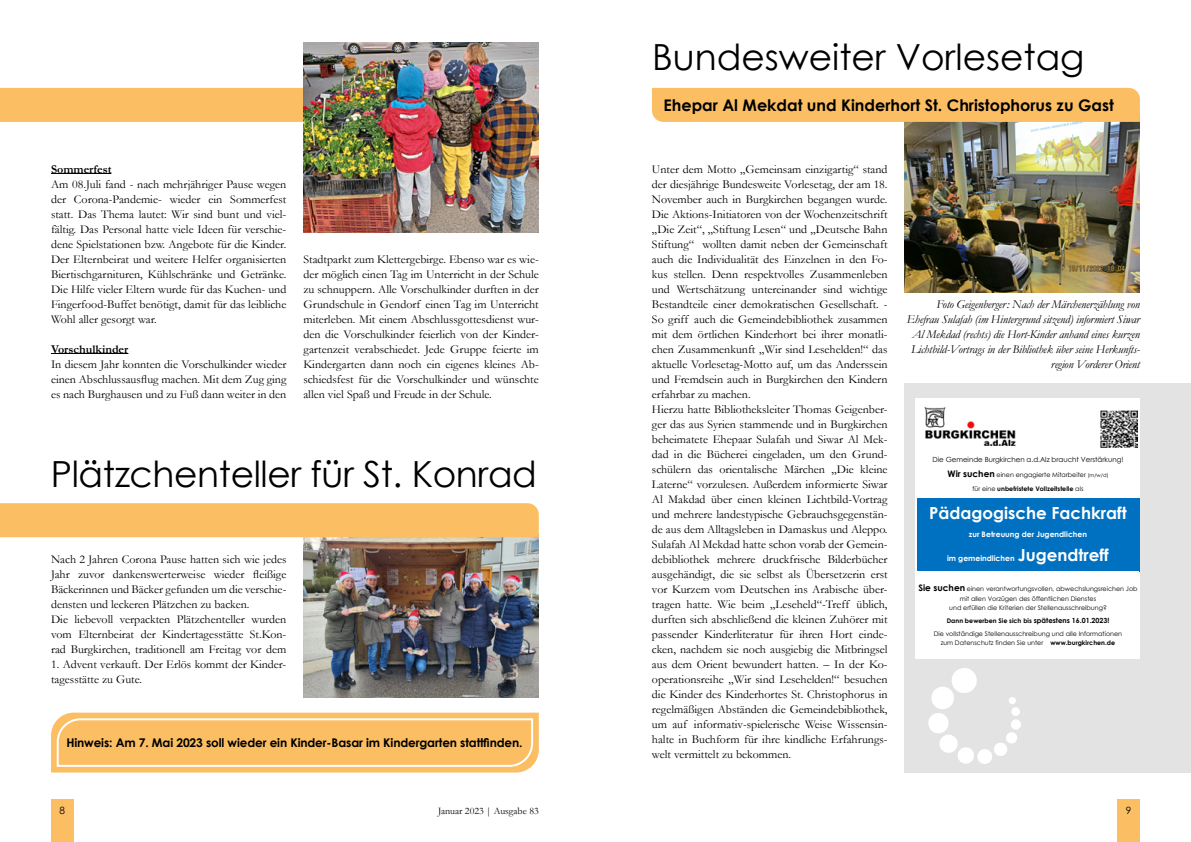
<style>
.page{position:relative;width:1191px;height:842px;background:#fff}
.page>*{position:absolute;margin:0;border:0;box-sizing:border-box;transform-origin:0 0}
.t1{font:36px "Century Gothic";letter-spacing:-.01em;color:#000}
.t2{font:700 16.7px "Century Gothic";color:#fff}
.t3{font:700 16px "Century Gothic";color:#000}
.t4{font:12px/15px "Garamond";color:#000}
.t5{font:italic 12px/15px "Garamond";letter-spacing:-.01em;color:#000;text-align:right}
.t6{font:700 12px "Century Gothic";letter-spacing:-.01em;color:#000}
.t7{font:700 12px "Garamond";color:#000}
.t8{font:10px "Garamond";color:#000}
.t9{font:10px "Century Gothic";color:#000}
.t10{font:700 7.7px "Century Gothic";color:#fff}
.t11{font:7.1px "Century Gothic";color:#000}
.t12{font:6.4px/13.3px "Century Gothic";color:#000;text-align:center}
.s1{font-weight:700;font-size:9px}
.s2{font-size:5.1px}
.s3{font-weight:700}
.s4{font-size:16.7px}
.s5{font-weight:700;font-size:7.1px}
</style>
<div class="page">
<div style="left:51px;top:799px;width:23px;height:43px;background:#fbbe62"></div>
<div style="left:1117px;top:799px;width:23px;height:43px;background:#fbbe62"></div>
<img style="left:303px;top:537px;width:236px;height:161px">
<img style="left:904px;top:122px;width:236px;height:171px">
<div style="left:0;top:88px;width:303px;height:34px;background:#fbbe62"></div>
<div style="left:652px;top:88px;width:488px;height:34px;background:#fbbe62"></div>
<div style="left:0;top:503px;width:539px;height:34px;background:#fbbe62"></div>
<svg style="left:51px;top:713px;width:488px;height:59px;background:#fbc36e"></svg>
<div style="left:904px;top:383px;width:287px;height:389px;background:#e3e3e3"></div>
<div style="left:916px;top:398px;width:224px;height:260px;background:#fff"></div>
<div style="left:917px;top:498px;width:222px;height:73px;background:#0070c0"></div>
<hr style="left:917px;top:498px;width:222px;height:1px;background:#fff">
<img style="left:924px;top:407px;width:92px;height:39px">
<img style="left:1100px;top:410px;width:37px;height:37px">
<svg style="left:928px;top:668px;width:93px;height:96px"></svg>
<hr style="left:51px;top:173px;width:60px;height:1px;background:#000">
<hr style="left:51px;top:353px;width:77px;height:1px;background:#000">
<img style="left:303px;top:43px;width:236px;height:190px">
<p class="t7" style="left:51px;top:161px;width:62px">Sommerfest</p>
<p class="t4" style="left:51px;top:176px;width:237px;text-align:justify">Am 08.Juli fand - nach mehrjähriger Pause wegen der Corona-Pandemie- wieder ein Sommerfest statt. Das Thema lautet: Wir sind bunt und viel&shy;fältig. Das Personal hatte viele Ideen für verschie&shy;dene Spielstationen bzw. Angebote für die Kinder.<br>Der Elternbeirat und weitere Helfer organisierten Biertischgarnituren, Kühlschränke und Getränke.<br>Die Hilfe vieler Eltern wurde für das Kuchen- und Fingerfood-Buffet benötigt, damit für das leibliche Wohl aller gesorgt war.</p>
<p class="t7" style="left:51px;top:341px;width:79px">Vorschulkinder</p>
<p class="t4" style="left:51px;top:356px;width:237px;text-align:justify">In diesem Jahr konnten die Vorschulkinder wieder einen Abschlussausflug machen. Mit dem Zug ging es nach Burghausen und zu Fuß dann weiter in den</p>
<p class="t4" style="left:303px;top:251px;width:237px;text-align:justify">Stadtparkt zum Klettergebirge. Ebenso war es wie&shy;der möglich einen Tag im Unterricht in der Schule zu schnuppern. Alle Vorschulkinder durften in der Grundschule in Gendorf einen Tag im Unterricht miterleben. Mit einem Abschlussgottesdienst wur&shy;den die Vorschulkinder feierlich von der Kinder&shy;gartenzeit verabschiedet. Jede Gruppe feierte im Kindergarten dann noch ein eigenes kleines Ab&shy;schiedsfest für die Vorschulkinder und wünschte allen viel Spaß und Freude in der Schule.</p>
<h1 class="t1" style="left:51px;top:449px;width:487px">Plätzchenteller für St. Konrad</h1>
<p class="t4" style="left:51px;top:551px;width:237px">Nach 2 Jahren Corona Pause hatten sich wie jedes Jahr zuvor dankenswerterweise wieder fleißige Bäckerinnen und Bäcker gefunden um die verschie&shy;densten und leckeren Plätzchen zu backen.<br>Die liebevoll verpackten Plätzchenteller wurden vom Elternbeirat der Kindertagesstätte St.Kon&shy;rad Burgkirchen, traditionell am Freitag vor dem</p>
<p class="t4" style="left:51px;top:656px;width:237px">1. Advent verkauft. Der Erlös kommt der Kinder&shy;tagesstätte zu Gute.</p>
<p class="t6" style="left:66px;top:734px;width:458px">Hinweis: Am 7. Mai 2023 soll wieder ein Kinder-Basar im Kindergarten stattfinden.</p>
<h1 class="t1" style="left:652px;top:31px;width:434px">Bundesweiter Vorlesetag</h1>
<h3 class="t3" style="left:663px;top:93px;width:452px">Ehepar Al Mekdat und Kinderhort St. Christophorus zu Gast</h3>
<p class="t4" style="left:652px;top:161px;width:237px">Unter dem Motto „Gemeinsam einzigartig“ stand der diesjährige Bundesweite Vorlesetag, der am 18.<br>November auch in Burgkirchen begangen wurde.<br>Die Aktions-Initiatoren von der Wochenzeitschrift „Die Zeit“, „Stiftung Lesen“ und „Deutsche Bahn Stiftung“ wollten damit neben der Gemeinschaft auch die Individualität des Einzelnen in den Fo&shy;kus stellen. Denn respektvolles Zusammenleben und Wertschätzung untereinander sind wichtige Bestandteile einer demokratischen Gesellschaft. - So griff auch die Gemeindebibliothek zusammen mit dem örtlichen Kinderhort bei ihrer monatli&shy;chen Zusammenkunft „Wir sind Lesehelden!“ das aktuelle Vorlesetag-Motto auf, um das Anderssein und Fremdsein auch in Burgkirchen den Kindern erfahrbar zu machen.<br>Hierzu hatte Bibliotheksleiter Thomas Geigenber&shy;ger das aus Syrien stammende und in Burgkirchen beheimatete Ehepaar Sulafah und Siwar Al Mek&shy;dad in die Bücherei eingeladen, um den Grund&shy;schülern das orientalische Märchen „Die kleine Laterne“ vorzulesen. Außerdem informierte Siwar Al Makdad über einen kleinen Lichtbild-Vortrag und mehrere landestypische Gebrauchsgegenstän&shy;de aus dem Alltagsleben in Damaskus und Aleppo.<br>Sulafah Al Mekdad hatte schon vorab der Gemein&shy;debibliothek mehrere druckfrische Bilderbücher ausgehändigt, die sie selbst als Übersetzerin erst vor Kurzem vom Deutschen ins Arabische über&shy;tragen hatte. Wie beim „Leseheld“-Treff üblich, durften sich abschließend die kleinen Zuhörer mit passender Kinderliteratur für ihren Hort einde&shy;cken, nachdem sie noch ausgiebig die Mitbringsel aus dem Orient bewundert hatten. – In der Ko&shy;operationsreihe „Wir sind Lesehelden!“ besuchen die Kinder des Kinderhortes St. Christophorus in regelmäßigen Abständen die Gemeindebibliothek, um auf informativ-spielerische Weise Wissensin&shy;halte in Buchform für ihre kindliche Erfahrungs&shy;welt vermittelt zu bekommen.</p>
<p class="t5" style="left:906px;top:296px;width:235px">Foto Geigenberger: Nach der Märchenerzählung von Ehefrau Sulafah (im Hintergrund sitzend) informiert Siwar Al Mekdad (rechts) die Hort-Kinder anhand eines kurzen Lichtbild-Vortrags in der Bibliothek über seine Herkunfts&shy;region Vorderer Orient</p>
<p class="t11" style="left:932px;top:454px;width:192px">Die Gemeinde Burgkirchen a.d.Alz braucht Verstärkung!</p>
<p class="t12" style="left:947px;top:468px;width:162px;line-height:13.9px"><span class="s1">Wir suchen</span> einen engagierte Mitarbeiter <span class="s2">(m/w/d) </span>für eine <span class="s3">unbefristete Vollzeitstelle</span> als</p>
<h2 class="t2" style="left:929px;top:500px;width:199px">Pädagogische Fachkraft</h2>
<p class="t10" style="left:969px;top:528px;width:120px">zur Betreuung der Jugendlichen</p>
<p class="t10" style="left:947px;top:552px;width:163px">im gemeindlichen <span class="s4">Jugendtreff</span></p>
<p class="t12" style="left:918px;top:583px;width:221px;line-height:10px"><span class="s1">Sie suchen</span> einen verantwortungsvollen, abwechslungsreichen Job mit allen Vorzügen des öffentlichen Dienstes</p>
<p class="t12" style="left:933px;top:601px;width:190px">und erfüllen die Kriterien der Stellenausschreibung?<br><span class="s3">Dann bewerben Sie sich bis</span> <span class="s5">spätestens 16.01.2023!<br></span>Die vollständige Stellenausschreibung und alle Informationen</p>
<p class="t12" style="left:940px;top:636px;width:176px">zum Datenschutz finden Sie unter <span class="s3">www.burgkirchen.de</span></p>
<p class="t9" style="left:60px;top:803px;width:7px">8</p>
<p class="t8" style="left:438px;top:804px;width:102px">Januar 2023 | Ausgabe 83</p>
<p class="t9" style="left:1125px;top:803px;width:7px">9</p>
</div>
